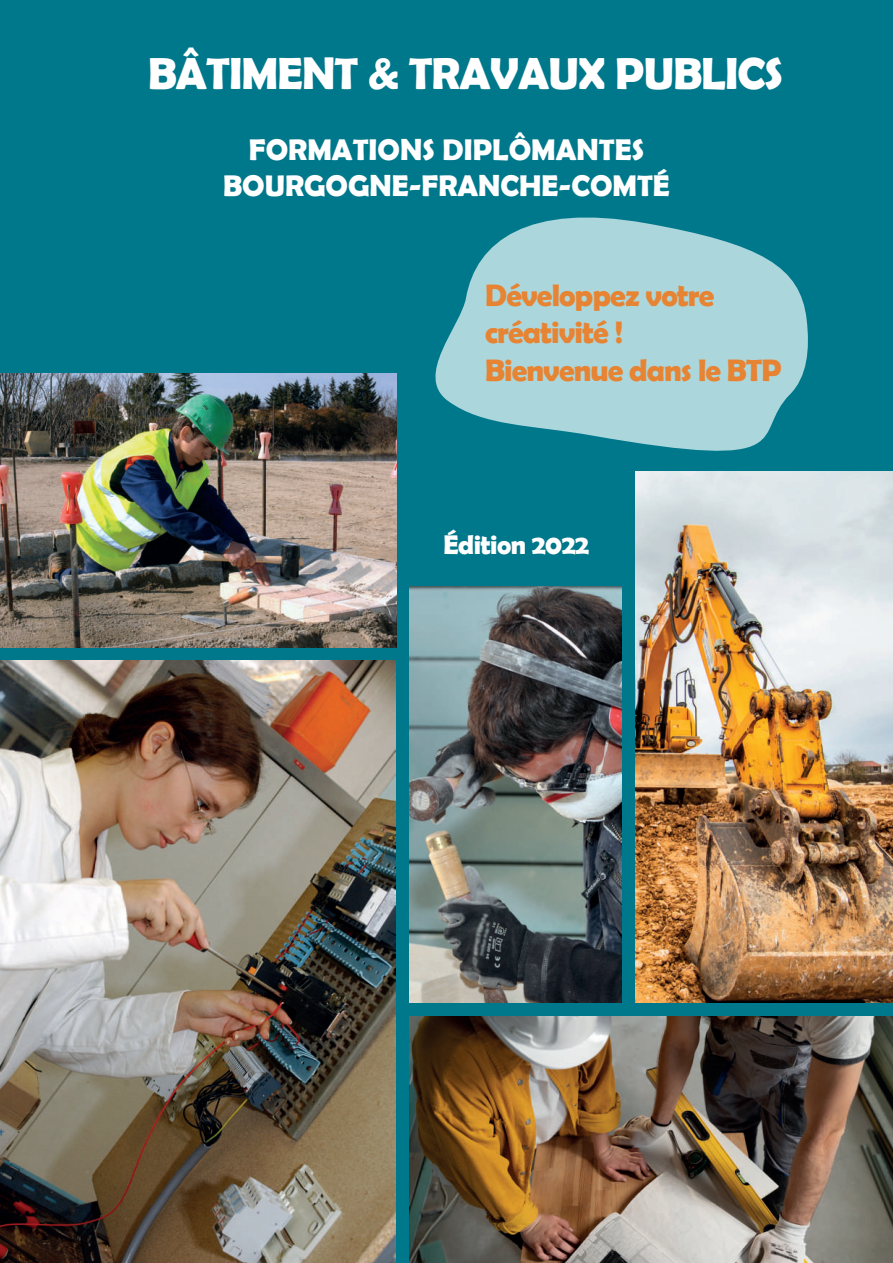
<style>
.page{position:relative;width:893px;height:1263px;background:#00788b}
.page>*{position:absolute;margin:0;border:0;box-sizing:border-box;transform-origin:0 0}
.t1{font:700 45px "Berlin Sans FB Demi";letter-spacing:-.02em;color:#fff}
.t2{font:700 31.2px/37.5px "Berlin Sans FB Demi";letter-spacing:-.03em;color:#e78434}
.t3{font:700 30px/36px "Berlin Sans FB Demi";color:#fff;text-align:center}
.t4{font:700 27px "Berlin Sans FB Demi";letter-spacing:-.02em;color:#fff}
</style>
<div class="page">
<img style="left:409px;top:586px;width:213px;height:417px">
<img style="left:635px;top:471px;width:258px;height:532px">
<img style="left:0;top:374px;width:396px;height:274px">
<img style="left:0;top:661px;width:395px;height:602px">
<img style="left:409px;top:1017px;width:484px;height:246px">
<svg style="left:435px;top:217px;width:375px;height:256px;fill:#abd7dc"></svg>
<h1 class="t1" style="left:148px;top:48px;width:637px">BÂTIMENT &amp; TRAVAUX PUBLICS</h1>
<p class="t3" style="left:223px;top:131px;width:448px">FORMATIONS DIPLÔMANTES<br>BOURGOGNE-FRANCHE-COMTÉ</p>
<p class="t2" style="left:485px;top:276px;width:298px">Développez votre créativité !<br>Bienvenue dans le BTP</p>
<p class="t4" style="left:444px;top:529px;width:147px">Édition 2022</p>
</div>
